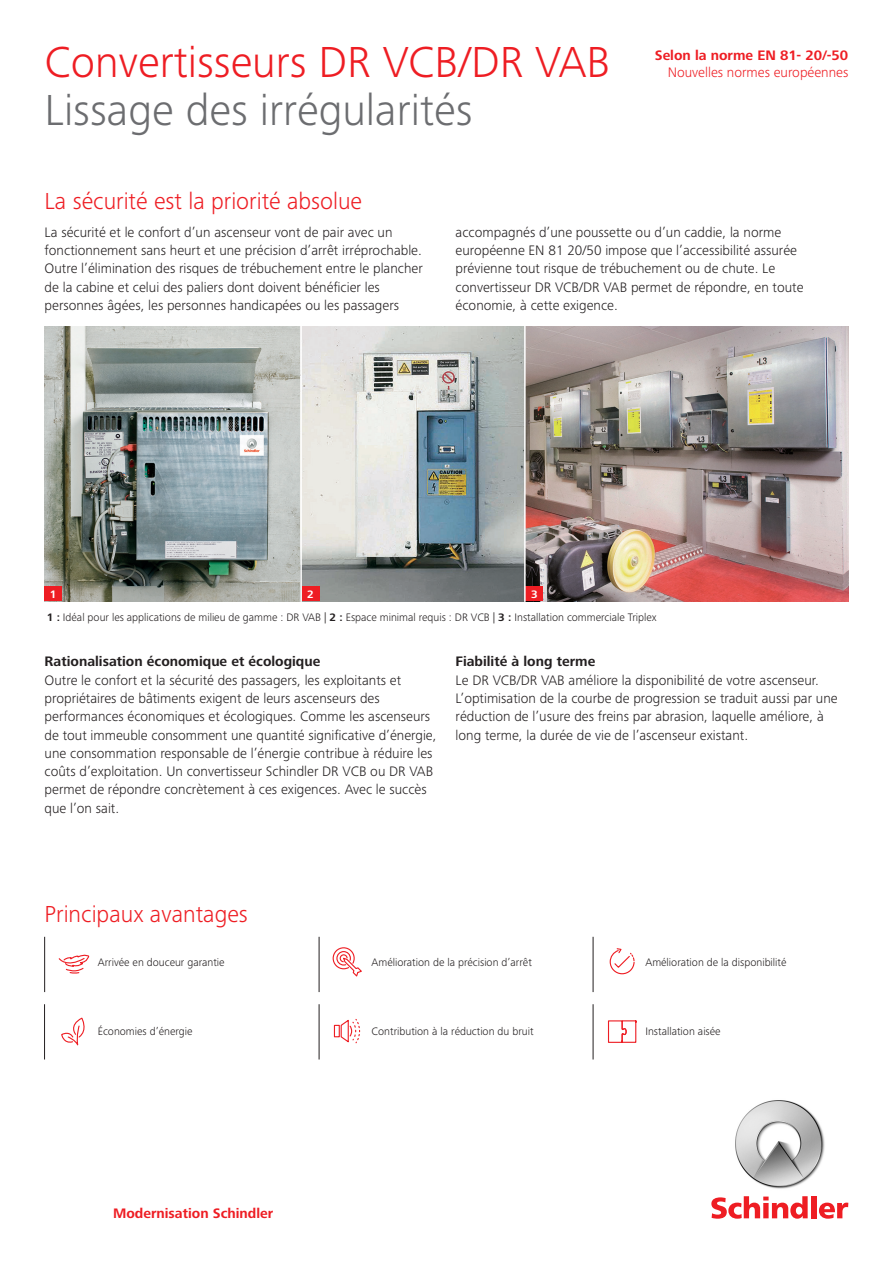
<style>
.page{position:relative;width:893px;height:1263px;background:#fff}
.page>*{position:absolute;margin:0;border:0;box-sizing:border-box;transform-origin:0 0}
.Titel_rot{font:300 45px "Frutiger Next LTW1 G";color:#ee1d23}
.Titel_grau{font:300 45px "Frutiger Next LTW1 G";color:#6c6d70}
.UT{font:300 24px "Frutiger Next LTW1 G";color:#ee1d23}
.Fliesstext{font:300 14.25px/18.3px "Frutiger Next LTW1 G";color:#231f20}
.Fliesstext-2{font:700 14.25px "Frutiger Next LTW1 G";color:#231f20}
.Text_9_5_pt_bold_red{font:700 14.25px "Frutiger Next LTW1 G";color:#ee1d23}
.Text_9_5_pt_bold_red-2{font:300 14.25px "Frutiger Next LTW1 G";color:#ee1d23}
.Fliesstext-3{font:300 11.25px "Frutiger Next LTW1 G";color:#231f20}
.Legende{font:300 11.25px "Frutiger Next LTW1 G";color:#231f20}
.Legende-2{font:700 11.25px "Frutiger Next LTW1 G";color:#fff}
.s1{font-weight:700}
</style>
<div class="page">
<svg style="left:711px;top:1196px;width:97px;height:23px"></svg>
<div style="left:811px;top:1196px;width:5px;height:22px;background:#ee1d23"></div>
<svg style="left:819px;top:1202px;width:29px;height:17px"></svg>
<img style="left:735px;top:1100px;width:90px;height:89px">
<img style="left:526px;top:327px;width:322px;height:274px">
<svg style="left:45px;top:327px;width:255px;height:274px;background:#949d9a"></svg>
<svg style="left:302px;top:327px;width:222px;height:274px;background:#b0b7b6"></svg>
<svg style="left:609px;top:948px;width:26px;height:27px"></svg>
<svg style="left:332px;top:947px;width:30px;height:30px"></svg>
<svg style="left:58px;top:954px;width:32px;height:19px"></svg>
<svg style="left:61px;top:1018px;width:24px;height:28px"></svg>
<div style="left:334px;top:1025px;width:6px;height:12px;border:1px solid #ee1d23"></div>
<svg style="left:340px;top:1019px;width:21px;height:25px"></svg>
<svg style="left:607px;top:1020px;width:30px;height:23px"></svg>
<div style="left:45px;top:586px;width:17px;height:15px;background:#ee1d23"></div>
<div style="left:302px;top:586px;width:17px;height:15px;background:#ee1d23"></div>
<div style="left:526px;top:586px;width:17px;height:15px;background:#ee1d23"></div>
<hr style="left:44px;top:937px;width:1px;height:55px;background:#231f20">
<hr style="left:319px;top:937px;width:1px;height:55px;background:#231f20">
<hr style="left:593px;top:937px;width:1px;height:55px;background:#231f20">
<hr style="left:44px;top:1004px;width:1px;height:55px;background:#231f20">
<hr style="left:319px;top:1004px;width:1px;height:55px;background:#231f20">
<hr style="left:593px;top:1004px;width:1px;height:55px;background:#231f20">
<p class="Titel_rot" style="left:45px;top:36px;width:567px">Convertisseurs DR VCB/DR VAB</p>
<p class="Titel_grau" style="left:45px;top:84px;width:429px">Lissage des irrégularités</p>
<p class="UT" style="left:45px;top:187px;width:319px">La sécurité est la priorité absolue</p>
<p class="Text_9_5_pt_bold_red" style="left:655px;top:47px;width:195px">Selon la norme EN 81- 20/-50</p>
<p class="Text_9_5_pt_bold_red-2" style="left:668px;top:64px;width:182px">Nouvelles normes européennes</p>
<p class="Fliesstext" style="left:45px;top:223px;width:380px">La sécurité et le confort d’un ascenseur vont de pair avec un fonctionnement sans heurt et une précision d’arrêt irréprochable.<br>Outre l’élimination des risques de trébuchement entre le plancher de la cabine et celui des paliers dont doivent bénéficier les personnes âgées, les personnes handicapées ou les passagers</p>
<p class="Fliesstext" style="left:456px;top:223px;width:349px">accompagnés d’une poussette ou d’un caddie, la norme européenne EN 81 20/50 impose que l’accessibilité assurée prévienne tout risque de trébuchement ou de chute. Le convertisseur DR VCB/DR VAB permet de répondre, en toute économie, à cette exigence.</p>
<p class="Legende-2" style="left:50px;top:587px;width:8px">1</p>
<p class="Legende-2" style="left:307px;top:587px;width:8px">2</p>
<p class="Legende-2" style="left:531px;top:587px;width:8px">3</p>
<p class="Legende" style="left:47px;top:611px;width:611px"><span class="s1">1 :</span> Idéal pour les applications de milieu de gamme : DR VAB | <span class="s1">2 :</span> Espace minimal requis : DR VCB | <span class="s1">3 :</span> Installation commerciale Triplex</p>
<p class="Fliesstext-2" style="left:45px;top:653px;width:277px">Rationalisation économique et écologique</p>
<p class="Fliesstext" style="left:45px;top:671px;width:393px">Outre le confort et la sécurité des passagers, les exploitants et propriétaires de bâtiments exigent de leurs ascenseurs des performances économiques et écologiques. Comme les ascenseurs de tout immeuble consomment une quantité significative d’énergie, une consommation responsable de l’énergie contribue à réduire les coûts d’exploitation. Un convertisseur Schindler DR VCB ou DR VAB permet de répondre concrètement à ces exigences. Avec le succès que l’on sait.</p>
<p class="Fliesstext-2" style="left:456px;top:653px;width:141px">Fiabilité à long terme</p>
<p class="Fliesstext" style="left:456px;top:671px;width:384px">Le DR VCB/DR VAB améliore la disponibilité de votre ascenseur.<br>L’optimisation de la courbe de progression se traduit aussi par une réduction de l’usure des freins par abrasion, laquelle améliore, à long terme, la durée de vie de l’ascenseur existant.</p>
<p class="UT" style="left:45px;top:901px;width:205px">Principaux avantages</p>
<p class="Fliesstext-3" style="left:98px;top:955px;width:128px">Arrivée en douceur garantie</p>
<p class="Fliesstext-3" style="left:372px;top:955px;width:162px">Amélioration de la précision d’arrêt</p>
<p class="Fliesstext-3" style="left:645px;top:955px;width:143px">Amélioration de la disponibilité</p>
<p class="Fliesstext-3" style="left:98px;top:1025px;width:96px">Économies d’énergie</p>
<p class="Fliesstext-3" style="left:372px;top:1025px;width:164px">Contribution à la réduction du bruit</p>
<p class="Fliesstext-3" style="left:645px;top:1025px;width:77px">Installation aisée</p>
<p class="Text_9_5_pt_bold_red" style="left:113px;top:1205px;width:162px">Modernisation Schindler</p>
</div>
